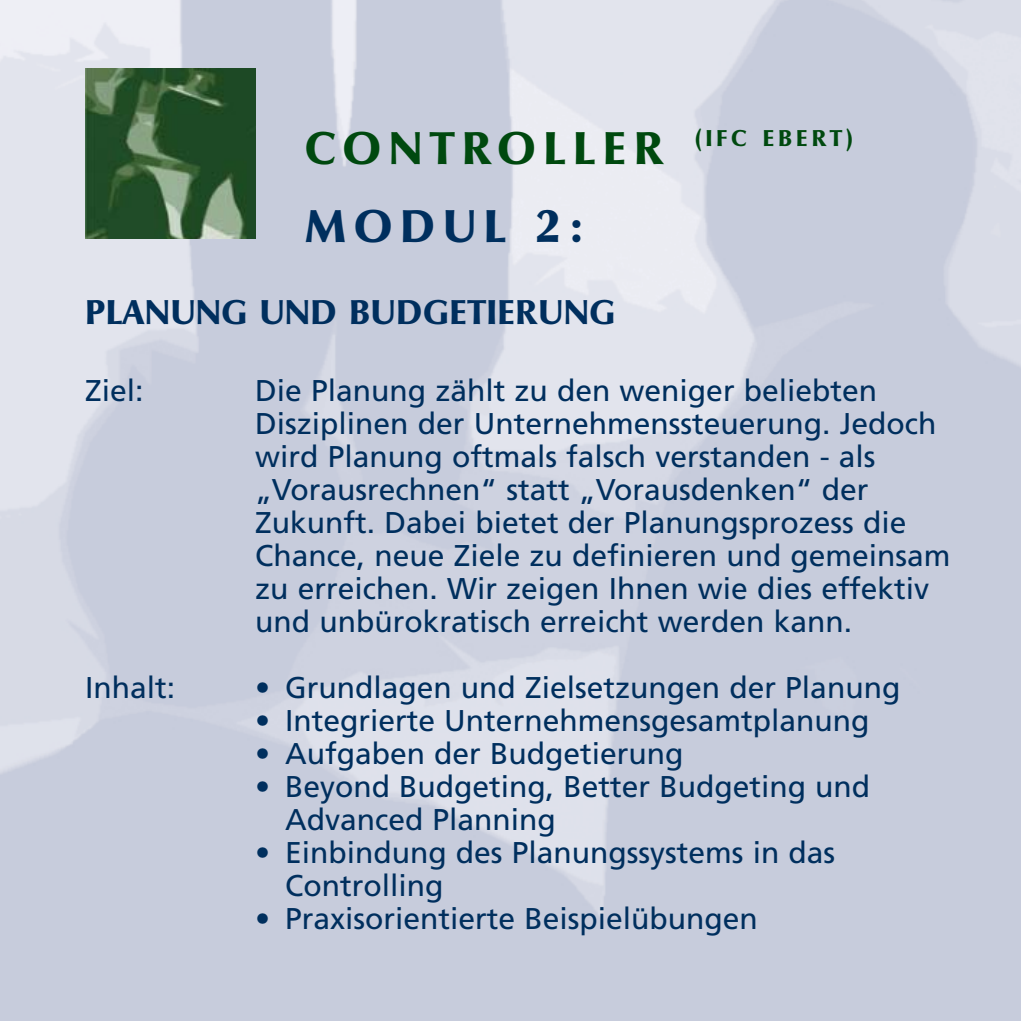
<style>
.page{position:relative;width:1021px;height:1021px;background:#fff}
.page>*{position:absolute;margin:0;border:0;box-sizing:border-box;transform-origin:0 0}
.t1{font:700 48px/78px "October SB";letter-spacing:.145em;color:#00490f}
.t2{font:700 36px "October SB";color:#002f5e}
.t3{font:30px/33px "Frutiger";color:#002f5e}
.s1{color:#002f5e}
</style>
<div class="page">
<img style="left:0;top:0;width:1020px;height:1020px">
<img style="left:85px;top:69px;width:170px;height:170px">
<h1 class="t1" style="left:304px;top:114px;width:550px">CONTROLLER <sup>(IFC</sup> <sup>EBERT)<br></sup><span class="s1">MODUL 2:</span></h1>
<p class="t2" style="left:85px;top:299px;width:531px">PLANUNG UND BUDGETIERUNG</p>
<p class="t3" style="left:85px;top:376px;width:60px">Ziel:</p>
<p class="t3" style="left:255px;top:376px;width:697px">Die Planung zählt zu den weniger beliebten Disziplinen der Unternehmenssteuerung. Jedoch wird Planung oftmals falsch verstanden - als „Vorausrechnen“ statt „Vorausdenken“ der Zukunft. Dabei bietet der Planungsprozess die Chance, neue Ziele zu definieren und gemeinsam zu erreichen. Wir zeigen Ihnen wie dies effektiv und unbürokratisch erreicht werden kann.</p>
<p class="t3" style="left:85px;top:673px;width:92px">Inhalt:</p>
<p class="t3" style="left:255px;top:673px;width:646px">• Grundlagen und Zielsetzungen der Planung</p>
<p class="t3" style="left:255px;top:706px;width:615px">• Integrierte Unternehmensgesamtplanung</p>
<p class="t3" style="left:255px;top:739px;width:430px">• Aufgaben der Budgetierung</p>
<p class="t3" style="left:285px;top:772px;width:586px;text-indent:-30px">• Beyond Budgeting, Better Budgeting und<br>Advanced Planning</p>
<p class="t3" style="left:285px;top:838px;width:551px;text-indent:-30px">• Einbindung des Planungssystems in das<br>Controlling</p>
<p class="t3" style="left:255px;top:904px;width:504px">• Praxisorientierte Beispielübungen</p>
</div>
